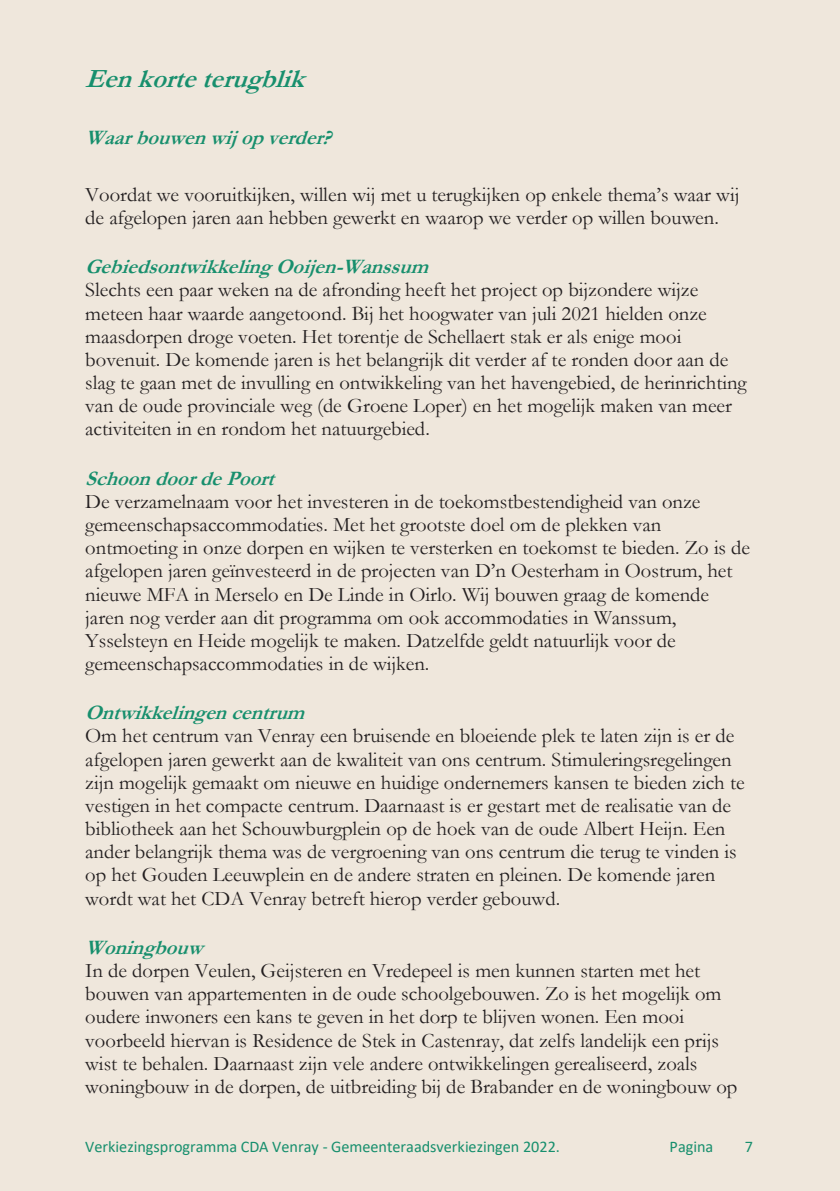
<style>
.page{position:relative;width:840px;height:1191px;background:#fff}
.page>*{position:absolute;margin:0;border:0;box-sizing:border-box;transform-origin:0 0}
.t1{font:italic 700 26.4px "Garamond";color:#178f6d}
.t2{font:20.6px/23.2px "Garamond";color:#231f20}
.t3{font:italic 700 20.6px "Garamond";color:#178f6d}
.t4{font:16.2px "Calibri";color:#178f6d}
</style>
<div class="page">
<div style="left:0;top:0;width:839px;height:1191px;background:#efe7dc"></div>
<p class="t1" style="left:85px;top:61px;width:232px">Eenkorteterugblik</p>
<p class="t3" style="left:85px;top:124px;width:256px">Waarbouwenwijopverder?</p>
<p class="t2" style="left:85px;top:182px;width:655px">Voordat we vooruitkijken, willen wij met u terugkijken op enkele thema’s waar wij de afgelopen jaren aan hebben gewerkt en waarop we verder op willen bouwen.</p>
<p class="t3" style="left:85px;top:253px;width:353px">GebiedsontwikkelingOoijen-Wanssum</p>
<p class="t2" style="left:85px;top:278px;width:662px">Slechts een paar weken na de afronding heeft het project op bijzondere wijze meteen haar waarde aangetoond. Bij het hoogwater van juli 2021 hielden onze maasdorpen droge voeten. Het torentje de Schellaert stak er als enige mooi bovenuit. De komende jaren is het belangrijk dit verder af te ronden door aan de slag te gaan met de invulling en ontwikkeling van het havengebied, de herinrichting van de oude provinciale weg (de Groene Loper) en het mogelijk maken van meer activiteiten in en rondom het natuurgebied.</p>
<p class="t3" style="left:85px;top:464px;width:199px">SchoondoordePoort</p>
<p class="t2" style="left:85px;top:489px;width:666px">De verzamelnaam voor het investeren in de toekomstbestendigheid van onze gemeenschapsaccommodaties. Met het grootste doel om de plekken van ontmoeting in onze dorpen en wijken te versterken en toekomst te bieden. Zo is de afgelopen jaren geïnvesteerd in de projecten van D’n Oesterham in Oostrum, het nieuwe MFA in Merselo en De Linde in Oirlo. Wij bouwen graag de komende jaren nog verder aan dit programma om ook accommodaties in Wanssum, Ysselsteyn en Heide mogelijk te maken. Datzelfde geldt natuurlijk voor de gemeenschapsaccommodaties in de wijken.</p>
<p class="t3" style="left:85px;top:699px;width:230px">Ontwikkelingencentrum</p>
<p class="t2" style="left:85px;top:724px;width:660px">Om het centrum van Venray een bruisende en bloeiende plek te laten zijn is er de afgelopen jaren gewerkt aan de kwaliteit van ons centrum. Stimuleringsregelingen zijn mogelijk gemaakt om nieuwe en huidige ondernemers kansen te bieden zich te vestigen in het compacte centrum. Daarnaast is er gestart met de realisatie van de bibliotheek aan het Schouwburgplein op de hoek van de oude Albert Heijn. Een ander belangrijk thema was de vergroening van ons centrum die terug te vinden is op het Gouden Leeuwplein en de andere straten en pleinen. De komende jaren wordt wat het CDA Venray betreft hierop verder gebouwd.</p>
<p class="t3" style="left:85px;top:933px;width:128px">Woningbouw</p>
<p class="t2" style="left:85px;top:958px;width:653px">In de dorpen Veulen, Geijsteren en Vredepeel is men kunnen starten met het bouwen van appartementen in de oude schoolgebouwen. Zo is het mogelijk om oudere inwoners een kans te geven in het dorp te blijven wonen. Een mooi voorbeeld hiervan is Residence de Stek in Castenray, dat zelfs landelijk een prijs wist te behalen. Daarnaast zijn vele andere ontwikkelingen gerealiseerd, zoals woningbouw in de dorpen, de uitbreiding bij de Brabander en de woningbouw op</p>
<p class="t4" style="left:85px;top:1135px;width:476px">Verkiezingsprogramma CDA Venray - Gemeenteraadsverkiezingen 2022.</p>
<p class="t4" style="left:669px;top:1135px;width:45px">Pagina</p>
<p class="t4" style="left:744px;top:1135px;width:10px">7</p>
</div>
